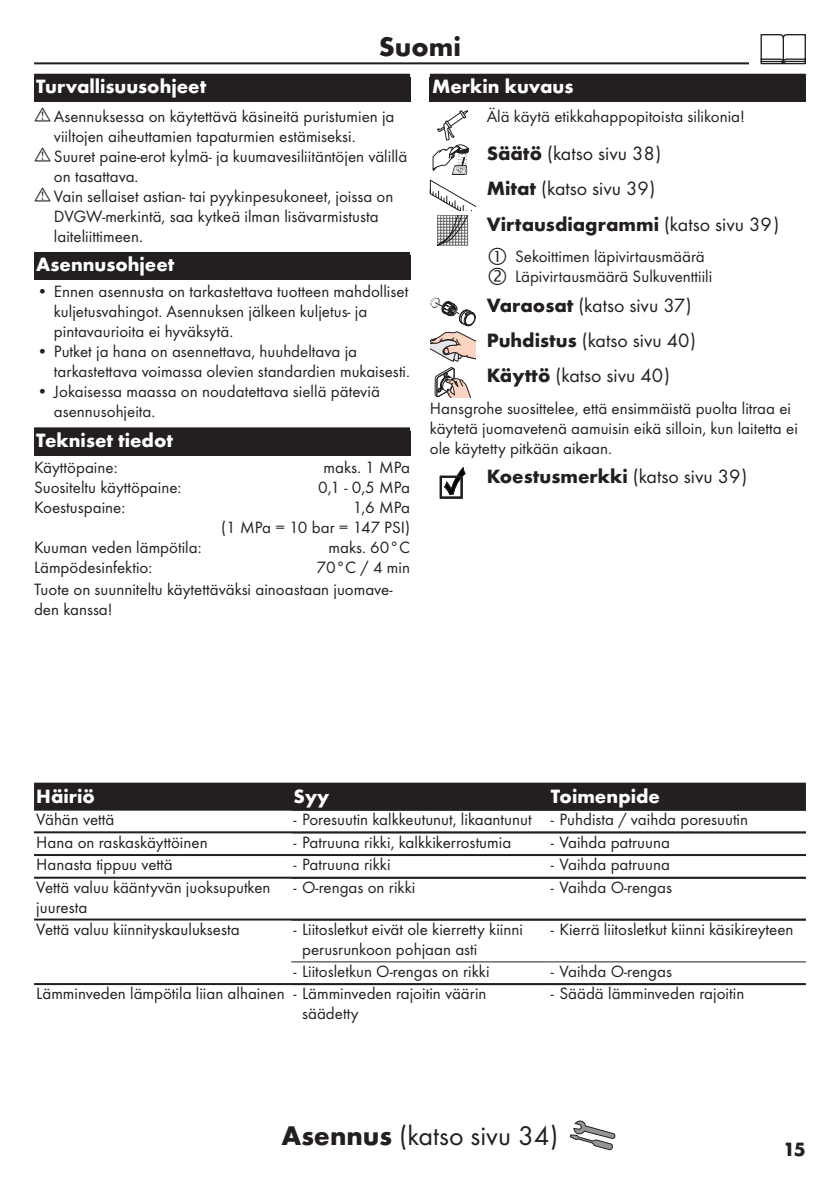
<style>
.page{position:relative;width:840px;height:1191px;background:#fff}
.page>*{position:absolute;margin:0;border:0;box-sizing:border-box;transform-origin:0 0}
.Montage_mit_Symbol_F{font:28px "Futura TOT Boo";color:#231f20}
.Montage_mit_Symbol_R{font:700 28px "Futura TOT";color:#231f20}
.Montage_mit_Symbol_R-2{font:20px/35.4px "Futura TOT Boo";color:#231f20}
.Montage_mit_Symbol_R-3{font:700 20px "Futura TOT";color:#fff}
.Montage_mit_Symbol_R-4{font:700 20px "Futura TOT";color:#231f20}
.Tabelle_Kopf_FI{font:700 20px "Futura TOT";color:#fff}
.Montage_mit_Symbol_R-5{font:17px/20px "Futura TOT Boo";color:#231f20}
.Tabelle_Spalte_FI{font:17px/20px "Futura TOT Boo";color:#231f20}
.s1{font-family:"Futura TOT";font-weight:700}
.s2{font-family:"Futura TOT Boo";font-weight:400}
</style>
<div class="page">
<hr style="left:34px;top:62px;width:771px;height:2px;background:#231f20">
<div style="left:748px;top:34px;width:68px;height:34px;background:#fff"></div>
<svg style="left:760px;top:34px;width:45px;height:30px"></svg>
<svg style="left:569px;top:1120px;width:46px;height:30px"></svg>
<div style="left:34px;top:74px;width:376px;height:28px;background:#231f20"></div>
<div style="left:34px;top:252px;width:376px;height:28px;background:#231f20"></div>
<div style="left:34px;top:427px;width:376px;height:28px;background:#231f20"></div>
<div style="left:429px;top:74px;width:376px;height:28px;background:#231f20"></div>
<svg style="left:429px;top:110px;width:46px;height:135px"></svg>
<svg style="left:430px;top:296px;width:45px;height:101px"></svg>
<svg style="left:440px;top:468px;width:25px;height:30px"></svg>
<div style="left:34px;top:782px;width:771px;height:26px;background:#231f20"></div>
<hr style="left:34px;top:808px;width:771px;height:2px;background:#231f20">
<hr style="left:34px;top:831px;width:771px;height:2px;background:#231f20">
<hr style="left:34px;top:854px;width:771px;height:2px;background:#231f20">
<hr style="left:34px;top:876px;width:771px;height:2px;background:#231f20">
<hr style="left:34px;top:918px;width:771px;height:2px;background:#231f20">
<hr style="left:291px;top:961px;width:257px;height:1px;background:#231f20">
<hr style="left:548px;top:961px;width:257px;height:1px;background:#231f20">
<hr style="left:34px;top:983px;width:771px;height:2px;background:#231f20">
<p class="Montage_mit_Symbol_R" style="left:379px;top:29px;width:83px">Suomi</p>
<p class="Montage_mit_Symbol_R-3" style="left:36px;top:74px;width:171px">Turvallisuusohjeet</p>
<p class="Montage_mit_Symbol_R-5" style="left:54px;top:106px;width:355px">Asennuksessa on käytettävä käsineitä puristumien ja viiltojen aiheuttamien tapaturmien estämiseksi.<br>Suuret paine-erot kylmä- ja kuumavesiliitäntöjen välillä on tasattava.<br>Vain sellaiset astian- tai pyykinpesukoneet, joissa on DVGW-merkintä, saa kytkeä ilman lisävarmistusta laiteliittimeen.</p>
<p class="Montage_mit_Symbol_R-3" style="left:36px;top:252px;width:139px">Asennusohjeet</p>
<p class="Montage_mit_Symbol_R-5" style="left:54px;top:281px;width:356px;text-indent:-17px">• Ennen asennusta on tarkastettava tuotteen mahdolliset kuljetusvahingot. Asennuksen jälkeen kuljetus- ja pintavaurioita ei hyväksytä.</p>
<p class="Montage_mit_Symbol_R-5" style="left:54px;top:341px;width:357px;text-indent:-17px">• Putket ja hana on asennettava, huuhdeltava ja tarkastettava voimassa olevien standardien mukaisesti.</p>
<p class="Montage_mit_Symbol_R-5" style="left:54px;top:381px;width:327px;text-indent:-17px">• Jokaisessa maassa on noudatettava siellä päteviä asennusohjeita.</p>
<p class="Montage_mit_Symbol_R-3" style="left:36px;top:428px;width:138px">Tekniset tiedot</p>
<p class="Montage_mit_Symbol_R-5" style="left:34px;top:457px;width:85px">Käyttöpaine:</p>
<p class="Montage_mit_Symbol_R-5" style="left:323px;top:457px;width:88px">maks. 1 MPa</p>
<p class="Montage_mit_Symbol_R-5" style="left:34px;top:477px;width:149px">Suositeltu käyttöpaine:</p>
<p class="Montage_mit_Symbol_R-5" style="left:318px;top:477px;width:93px">0,1 - 0,5 MPa</p>
<p class="Montage_mit_Symbol_R-5" style="left:34px;top:497px;width:93px">Koestuspaine:</p>
<p class="Montage_mit_Symbol_R-5" style="left:221px;top:497px;width:190px;text-align:right">1,6 MPa<br>(1 MPa = 10 bar = 147 PSI)</p>
<p class="Montage_mit_Symbol_R-5" style="left:34px;top:537px;width:169px">Kuuman veden lämpötila:</p>
<p class="Montage_mit_Symbol_R-5" style="left:328px;top:537px;width:83px">maks. 60°C</p>
<p class="Montage_mit_Symbol_R-5" style="left:34px;top:557px;width:120px">Lämpödesinfektio:</p>
<p class="Montage_mit_Symbol_R-5" style="left:34px;top:555px;width:377px;line-height:22.8px;text-indent:282px">70°C / 4 min<br>Tuote on suunniteltu käytettäväksi ainoastaan juomave-</p>
<p class="Montage_mit_Symbol_R-5" style="left:34px;top:599px;width:80px">den kanssa!</p>
<p class="Montage_mit_Symbol_R-3" style="left:432px;top:74px;width:143px">Merkin kuvaus</p>
<p class="Montage_mit_Symbol_R-5" style="left:486px;top:106px;width:260px">Älä käytä etikkahappopitoista silikonia!</p>
<p class="Montage_mit_Symbol_R-2" style="left:486px;top:135px;width:294px"><span class="s1">Säätö</span> (katso sivu 38)<br><span class="s1">Mitat</span> (katso sivu 39)<br><span class="s1">Virtausdiagrammi</span> (katso sivu 39)</p>
<p class="Montage_mit_Symbol_R-5" style="left:514px;top:246px;width:198px">Sekoittimen läpivirtausmäärä<br>Läpivirtausmäärä Sulkuventtiili</p>
<p class="Montage_mit_Symbol_R-2" style="left:486px;top:287px;width:211px"><span class="s1">Varaosat</span> (katso sivu 37)<br><span class="s1">Puhdistus</span> (katso sivu 40)<br><span class="s1">Käyttö</span> (katso sivu 40)</p>
<p class="Montage_mit_Symbol_R-5" style="left:429px;top:398px;width:369px">Hansgrohe suosittelee, että ensimmäistä puolta litraa ei käytetä juomavetenä aamuisin eikä silloin, kun laitetta ei ole käytetty pitkään aikaan.</p>
<p class="Montage_mit_Symbol_R-4" style="left:486px;top:464px;width:262px">Koestusmerkki <span class="s2">(katso sivu 39)</span></p>
<p class="Tabelle_Kopf_FI" style="left:36px;top:784px;width:60px">Häiriö</p>
<p class="Tabelle_Kopf_FI" style="left:293px;top:784px;width:37px">Syy</p>
<p class="Tabelle_Kopf_FI" style="left:550px;top:784px;width:111px">Toimenpide</p>
<p class="Tabelle_Spalte_FI" style="left:36px;top:809px;width:80px">Vähän vettä</p>
<p class="Montage_mit_Symbol_R-5" style="left:293px;top:809px;width:239px">- Poresuutin kalkkeutunut, likaantunut</p>
<p class="Montage_mit_Symbol_R-5" style="left:550px;top:809px;width:199px">- Puhdista / vaihda poresuutin</p>
<p class="Tabelle_Spalte_FI" style="left:36px;top:831px;width:173px">Hana on raskaskäyttöinen</p>
<p class="Montage_mit_Symbol_R-5" style="left:293px;top:831px;width:219px">- Patruuna rikki, kalkkikerrostumia</p>
<p class="Montage_mit_Symbol_R-5" style="left:550px;top:831px;width:120px">- Vaihda patruuna</p>
<p class="Tabelle_Spalte_FI" style="left:36px;top:854px;width:138px">Hanasta tippuu vettä</p>
<p class="Montage_mit_Symbol_R-5" style="left:293px;top:854px;width:98px">- Patruuna rikki</p>
<p class="Montage_mit_Symbol_R-5" style="left:550px;top:854px;width:120px">- Vaihda patruuna</p>
<p class="Tabelle_Spalte_FI" style="left:36px;top:877px;width:236px">Vettä valuu kääntyvän juoksuputken juuresta</p>
<p class="Montage_mit_Symbol_R-5" style="left:293px;top:877px;width:123px">- O-rengas on rikki</p>
<p class="Montage_mit_Symbol_R-5" style="left:550px;top:877px;width:123px">- Vaihda O-rengas</p>
<p class="Tabelle_Spalte_FI" style="left:36px;top:919px;width:205px">Vettä valuu kiinnityskauluksesta</p>
<p class="Montage_mit_Symbol_R-5" style="left:302px;top:919px;width:222px;text-indent:-9px">- Liitosletkut eivät ole kierretty kiinni perusrunkoon pohjaan asti</p>
<p class="Montage_mit_Symbol_R-5" style="left:550px;top:919px;width:244px">- Kierrä liitosletkut kiinni käsikireyteen</p>
<p class="Montage_mit_Symbol_R-5" style="left:293px;top:960px;width:197px">- Liitosletkun O-rengas on rikki</p>
<p class="Montage_mit_Symbol_R-5" style="left:550px;top:960px;width:123px">- Vaihda O-rengas</p>
<p class="Tabelle_Spalte_FI" style="left:36px;top:983px;width:250px">Lämminveden lämpötila liian alhainen</p>
<p class="Montage_mit_Symbol_R-5" style="left:302px;top:983px;width:186px;text-indent:-9px">- Lämminveden rajoitin väärin säädetty</p>
<p class="Montage_mit_Symbol_R-5" style="left:550px;top:983px;width:195px">- Säädä lämminveden rajoitin</p>
<p class="Montage_mit_Symbol_F" style="left:281px;top:1119px;width:278px"><span class="s1">Asennus</span> (katso sivu 34)</p>
<p class="Montage_mit_Symbol_R-4" style="left:782px;top:1136px;width:24px">15</p>
</div>
